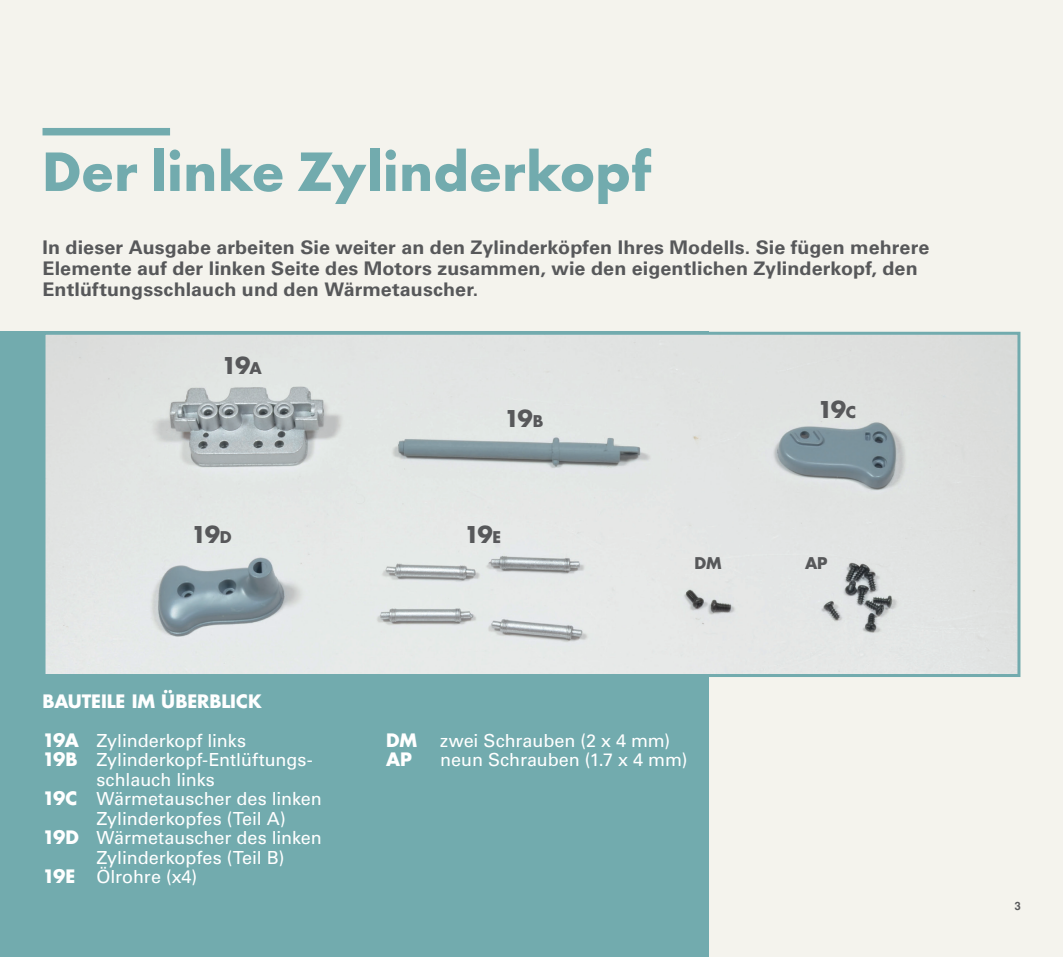
<style>
.page{position:relative;width:1063px;height:957px;background:#f4f3ed}
.page>*{position:absolute;margin:0;border:0;box-sizing:border-box;transform-origin:0 0}
.MONTAGGIO_TITOLO{font:700 51px "Futura Std";letter-spacing:.015em;color:#72abae}
.MONTAGGIO_foto_pezzi{font:700 22.5px "Futura Std";letter-spacing:-.09em;color:#57585a}
.SOMMARIETTO{font:700 18.75px/21px "Univers LT Std";letter-spacing:.005em;color:#57585a;scale:1.05 1}
.MONTAGGIO_PEZZI{font:18px/19.5px "Univers LT Std";color:#fff}
.ELENCO_PEZZI_TITOLO{font:700 18px "Futura Std";letter-spacing:-.005em;color:#fff}
.MONTAGGIO_PEZZI-2{font:700 18px "Futura Std";color:#fff}
.MONTAGGIO_foto_pezzi-2{font:700 15.75px "Futura Std";color:#57585a}
.t1{font:12px "Coolvetica Rg";color:#57585a}
.s1{font-size:15.75px}
.s2{font-family:"Futura Std";font-weight:700}
</style>
<div class="page">
<div style="left:43px;top:128px;width:127px;height:7px;background:#72abae"></div>
<div style="left:0;top:332px;width:709px;height:625px;background:#72abae"></div>
<img style="left:47px;top:336px;width:969px;height:337px">
<div style="left:43px;top:332px;width:977px;height:345px;border:3px solid #72abae"></div>
<p class="MONTAGGIO_TITOLO" style="left:43px;top:138px;width:610px">Der linke Zylinderkopf</p>
<p class="SOMMARIETTO" style="left:43px;top:237px;width:846px">In dieser Ausgabe arbeiten Sie weiter an den Zylinderköpfen Ihres Modells. Sie fügen mehrere<br>Elemente auf der linken Seite des Motors zusammen, wie den eigentlichen Zylinderkopf, den<br>Entlüftungsschlauch und den Wärmetauscher.</p>
<p class="MONTAGGIO_foto_pezzi" style="left:222px;top:351px;width:42px">19<span class="s1">A</span></p>
<p class="MONTAGGIO_foto_pezzi" style="left:504px;top:404px;width:41px">19<span class="s1">B</span></p>
<p class="MONTAGGIO_foto_pezzi" style="left:191px;top:520px;width:42px">19<span class="s1">D</span></p>
<p class="MONTAGGIO_foto_pezzi" style="left:464px;top:520px;width:39px">19<span class="s1">E</span></p>
<p class="MONTAGGIO_foto_pezzi" style="left:818px;top:394px;width:40px">19<span class="s1">C</span></p>
<p class="MONTAGGIO_foto_pezzi-2" style="left:694px;top:553px;width:29px">DM</p>
<p class="MONTAGGIO_foto_pezzi-2" style="left:805px;top:553px;width:24px">AP</p>
<p class="ELENCO_PEZZI_TITOLO" style="left:43px;top:689px;width:221px">BAUTEILE IM ÜBERBLICK</p>
<p class="MONTAGGIO_PEZZI" style="left:43px;top:731px;width:205px"><span class="s2">19A</span> Zylinderkopf links</p>
<p class="MONTAGGIO_PEZZI" style="left:97px;top:750px;width:216px;text-indent:-54px"><span class="s2">19B</span> Zylinderkopf-Entlüftungs&shy;schlauch links</p>
<p class="MONTAGGIO_PEZZI" style="left:97px;top:789px;width:227px;text-indent:-54px"><span class="s2">19C</span> Wärmetauscher des linken<br>Zylinderkopfes (Teil A)</p>
<p class="MONTAGGIO_PEZZI" style="left:97px;top:828px;width:227px;text-indent:-54px"><span class="s2">19D</span> Wärmetauscher des linken<br>Zylinderkopfes (Teil B)</p>
<p class="MONTAGGIO_PEZZI" style="left:43px;top:867px;width:156px"><span class="s2">19E</span> Ölrohre (x4)</p>
<p class="MONTAGGIO_PEZZI-2" style="left:386px;top:728px;width:33px">DM</p>
<p class="MONTAGGIO_PEZZI" style="left:440px;top:731px;width:231px">zwei Schrauben (2 x 4 mm)</p>
<p class="MONTAGGIO_PEZZI-2" style="left:386px;top:747px;width:27px">AP</p>
<p class="MONTAGGIO_PEZZI" style="left:440px;top:750px;width:249px">neun Schrauben (1.7 x 4 mm)</p>
<p class="t1" style="left:1015px;top:898px;width:7px">3</p>
</div>
